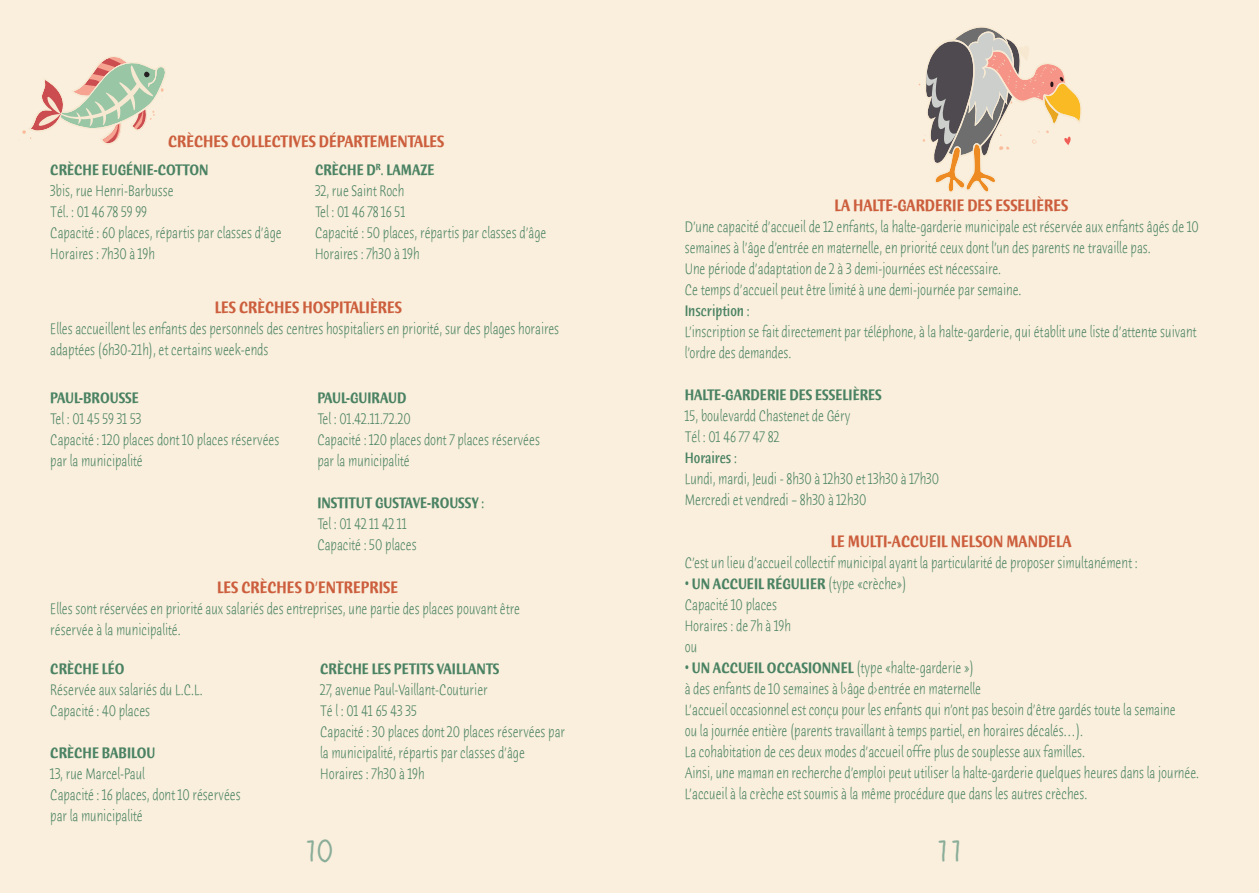
<style>
.page{position:relative;width:1259px;height:893px;background:#fff}
.page>*{position:absolute;margin:0;border:0;box-sizing:border-box;transform-origin:0 0}
.t1{font:30px "Futura Handwritten";color:#8aad99}
.t2{font:18px "Humana Sans ITCTT Bold";color:#cc5e3d;scale:.75 1}
.t3{font:300 16.5px/21px "Humana Sans ITC";color:#4a8263;scale:.75 1}
.t4{font:16.5px "Humana Sans ITCTT Bold";color:#4a8263;scale:.75 1}
.t5{font:500 16.5px "Humana Sans ITC";color:#4a8263;scale:.75 1}
.s1{font-family:"Humana Sans ITC";font-weight:300}
.s2{font-family:"Humana Sans ITCTT Bold";font-weight:400}
</style>
<div class="page">
<div style="left:629px;top:0;width:630px;height:893px;background:#f9efdc"></div>
<div style="left:0;top:0;width:629px;height:893px;background:#f9efdc"></div>
<svg style="left:918px;top:27px;width:163px;height:165px"></svg>
<svg style="left:18px;top:56px;width:148px;height:88px"></svg>
<p class="t2" style="left:168px;top:132px;width:370px">CRÈCHES COLLECTIVES DÉPARTEMENTALES</p>
<p class="t4" style="left:50px;top:162px;width:213px">CRÈCHE EUGÉNIE-COTTON</p>
<p class="t3" style="left:50px;top:181px;width:310px">3bis, rue Henri-Barbusse<br>Tél. : 01 46 78 59 99<br>Capacité : 60 places, répartis par classes d’âge<br>Horaires : 7h30 à 19h</p>
<p class="t4" style="left:315px;top:162px;width:161px">CRÈCHE D<sup>R</sup>. LAMAZE</p>
<p class="t3" style="left:315px;top:181px;width:310px">32, rue Saint Roch<br>Tel : 01 46 78 16 51<br>Capacité : 50 places, répartis par classes d’âge<br>Horaires : 7h30 à 19h</p>
<p class="t2" style="left:215px;top:298px;width:251px">LES CRÈCHES HOSPITALIÈRES</p>
<p class="t3" style="left:50px;top:318px;width:680px">Elles accueillent les enfants des personnels des centres hospitaliers en priorité, sur des plages horaires adaptées (6h30-21h), et certains week-ends</p>
<p class="t4" style="left:50px;top:389px;width:120px">PAUL-BROUSSE</p>
<p class="t3" style="left:50px;top:409px;width:307px">Tel : 01 45 59 31 53<br>Capacité : 120 places dont 10 places réservées par la municipalité</p>
<p class="t4" style="left:317px;top:389px;width:120px">PAUL-GUIRAUD</p>
<p class="t3" style="left:317px;top:409px;width:298px">Tel : 01.42.11.72.20<br>Capacité : 120 places dont 7 places réservées par la municipalité</p>
<p class="t4" style="left:317px;top:494px;width:224px">INSTITUT GUSTAVE-ROUSSY :</p>
<p class="t3" style="left:317px;top:514px;width:134px">Tel : 01 42 11 42 11<br>Capacité : 50 places</p>
<p class="t2" style="left:217px;top:578px;width:243px">LES CRÈCHES D’ENTREPRISE</p>
<p class="t3" style="left:50px;top:599px;width:627px">Elles sont réservées en priorité aux salariés des entreprises, une partie des places pouvant être réservée à la municipalité.</p>
<p class="t4" style="left:50px;top:660px;width:101px">CRÈCHE LÉO</p>
<p class="t3" style="left:50px;top:679px;width:204px">Réservée aux salariés du L.C.L.<br>Capacité : 40 places</p>
<p class="t4" style="left:50px;top:744px;width:142px">CRÈCHE BABILOU</p>
<p class="t3" style="left:50px;top:763px;width:255px">13, rue Marcel-Paul<br>Capacité : 16 places, dont 10 réservées par la municipalité</p>
<p class="t4" style="left:320px;top:660px;width:240px">CRÈCHE LES PETITS VAILLANTS</p>
<p class="t3" style="left:320px;top:679px;width:328px">27, avenue Paul-Vaillant-Couturier<br>Té l : 01 41 65 43 35<br>Capacité : 30 places dont 20 places réservées par la municipalité, répartis par classes d’âge Horaires : 7h30 à 19h</p>
<p class="t2" style="left:834px;top:196px;width:313px">LA HALTE-GARDERIE DES ESSELIÈRES</p>
<p class="t3" style="left:685px;top:216px;width:687px">D’une capacité d’accueil de 12 enfants, la halte-garderie municipale est réservée aux enfants âgés de 10 semaines à l’âge d’entrée en maternelle, en priorité ceux dont l’un des parents ne travaille pas.<br>Une période d’adaptation de 2 à 3 demi-journées est nécessaire.<br>Ce temps d’accueil peut être limité à une demi-journée par semaine.</p>
<p class="t5" style="left:685px;top:302px;width:88px">Inscription :</p>
<p class="t3" style="left:685px;top:321px;width:684px">L’inscription se fait directement par téléphone, à la halte-garderie, qui établit une liste d’attente suivant l’ordre des demandes.</p>
<p class="t4" style="left:685px;top:386px;width:264px">HALTE-GARDERIE DES ESSELIÈRES</p>
<p class="t3" style="left:685px;top:405px;width:222px">15, boulevardd Chastenet de Géry<br>Tél : 01 46 77 47 82</p>
<p class="t5" style="left:685px;top:449px;width:71px">Horaires :</p>
<p class="t3" style="left:685px;top:468px;width:341px">Lundi, mardi, Jeudi - 8h30 à 12h30 et 13h30 à 17h30<br>Mercredi et vendredi – 8h30 à 12h30</p>
<p class="t2" style="left:831px;top:532px;width:323px">LE MULTI-ACCUEIL NELSON MANDELA</p>
<p class="t3" style="left:685px;top:552px;width:605px">C’est un lieu d’accueil collectif municipal ayant la particularité de proposer simultanément :</p>
<p class="t4" style="left:685px;top:575px;width:297px">• UN ACCUEIL RÉGULIER <span class="s1">(type «crèche»)</span></p>
<p class="t3" style="left:685px;top:594px;width:143px">Capacité 10 places<br>Horaires : de 7h à 19h ou</p>
<p class="t3" style="left:685px;top:657px;width:687px"><span class="s2">• UN ACCUEIL OCCASIONNEL</span> (type «halte-garderie »)<br>à des enfants de 10 semaines à l›âge d›entrée en maternelle<br>L’accueil occasionnel est conçu pour les enfants qui n’ont pas besoin d’être gardés toute la semaine<br>ou la journée entière (parents travaillant à temps partiel, en horaires décalés…).<br>La cohabitation de ces deux modes d’accueil offre plus de souplesse aux familles.<br>Ainsi, une maman en recherche d’emploi peut utiliser la halte-garderie quelques heures dans la journée.<br>L’accueil à la crèche est soumis à la même procédure que dans les autres crèches.</p>
<h1 class="t1" style="left:303px;top:833px;width:33px">10</h1>
<h1 class="t1" style="left:934px;top:833px;width:29px">11</h1>
</div>
